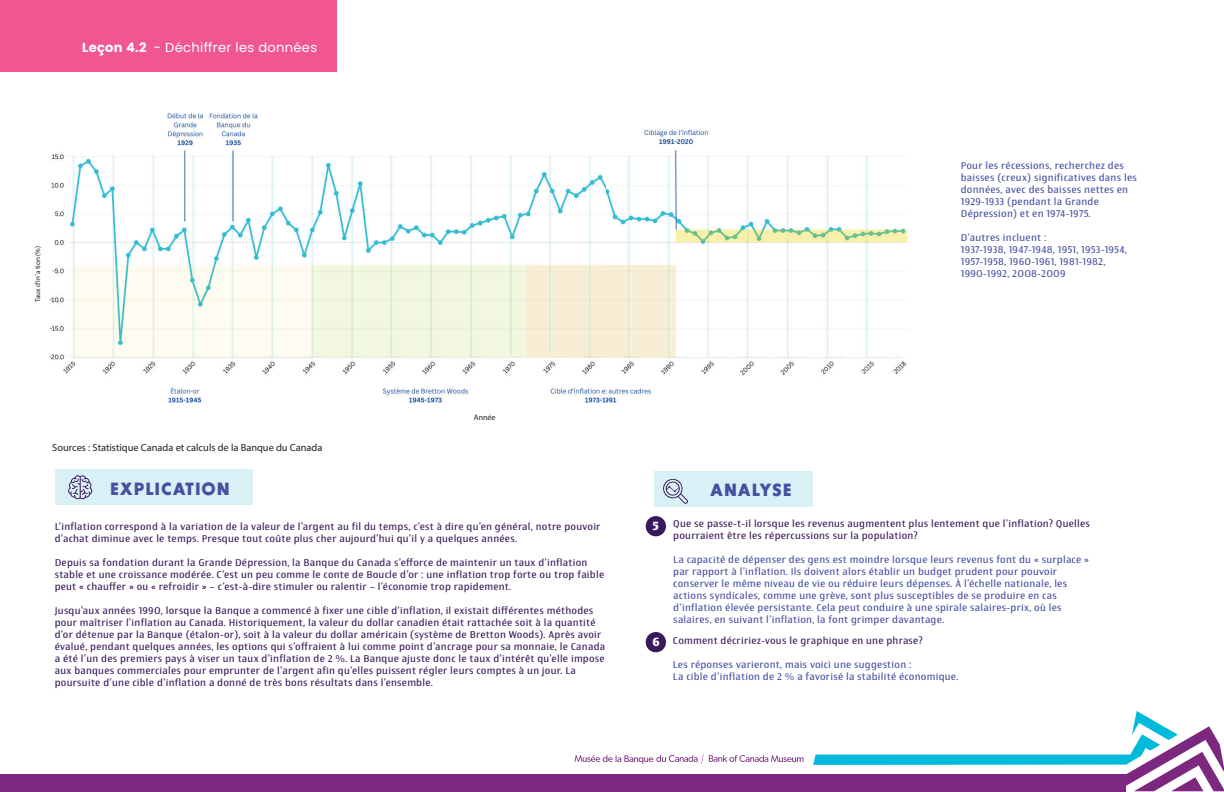
<style>
.page{position:relative;width:1224px;height:792px;background:#fff}
.page>*{position:absolute;margin:0;border:0;box-sizing:border-box;transform-origin:0 0}
.t1{font:700 17.7px "BD Supper";letter-spacing:.05em;color:#474fa1}
.t2{font:13px "Poppins";letter-spacing:.025em;color:#fff}
.t3{font:700 12px "Newbery Sans Pro";color:#fff}
.t4{font:10.4px "Myriad Pro";color:#231f20}
.t5{font:10px/12px "Newbery Sans Pro";letter-spacing:.025em;color:#381959}
.t6{font:10px/12px "Newbery Sans Pro";letter-spacing:.025em;color:#474fa1}
.t7{font:8px "Myriad Pro";color:#231f20}
.t8{font:7.1px "Myriad Pro";color:#231f20}
.s1{font-weight:700}
</style>
<div class="page">
<div style="left:0;top:774px;width:1126px;height:18px;background:#7c287f"></div>
<div style="left:0;top:0;width:337px;height:72px;background:#f05790"></div>
<img style="left:49px;top:112px;width:859px;height:291px">
<div style="left:55px;top:470px;width:198px;height:35px;background:#d9f0f6"></div>
<svg style="left:68px;top:475px;width:25px;height:25px"></svg>
<div style="left:654px;top:471px;width:158px;height:35px;background:#d9f0f6"></div>
<svg style="left:663px;top:478px;width:25px;height:26px"></svg>
<div style="left:646px;top:516px;width:20px;height:20px;background:#381959;border-radius:50%"></div>
<div style="left:646px;top:632px;width:20px;height:20px;background:#381959;border-radius:50%"></div>
<svg style="left:575px;top:754px;width:229px;height:10px"></svg>
<svg style="left:813px;top:711px;width:411px;height:80px"></svg>
<h2 class="t2" style="left:82px;top:38px;width:237px"><span class="s1">Leçon 4.2</span> - Déchiffrer les données</h2>
<p class="t8" style="left:34px;top:302px;width:58px;rotate:-90deg">Taux d’in˜a tion (%)</p>
<p class="t7" style="left:474px;top:413px;width:23px">Année</p>
<p class="t4" style="left:52px;top:441px;width:272px">Sources : Statistique Canada et calculs de la Banque du Canada</p>
<h1 class="t1" style="left:110px;top:483px;width:121px">EXPLICATION</h1>
<p class="t5" style="left:55px;top:521px;width:547px">L’inflation correspond à la variation de la valeur de l’argent au fil du temps, c’est à dire qu’en général, notre pouvoir d’achat diminue avec le temps. Presque tout coûte plus cher aujourd’hui qu’il y a quelques années.</p>
<p class="t5" style="left:55px;top:557px;width:551px">Depuis sa fondation durant la Grande Dépression, la Banque du Canada s’efforce de maintenir un taux d’inflation stable et une croissance modérée. C’est un peu comme le conte de Boucle d’or : une inflation trop forte ou trop faible peut « chauffer » ou « refroidir » – c’est-à-dire stimuler ou ralentir – l’économie trop rapidement.</p>
<p class="t5" style="left:55px;top:605px;width:552px">Jusqu’aux années 1990, lorsque la Banque a commencé à fixer une cible d’inflation, il existait différentes méthodes pour maîtriser l’inflation au Canada. Historiquement, la valeur du dollar canadien était rattachée soit à la quantité d’or détenue par la Banque (étalon-or), soit à la valeur du dollar américain (système de Bretton Woods). Après avoir évalué, pendant quelques années, les options qui s’offraient à lui comme point d’ancrage pour sa monnaie, le Canada a été l’un des premiers pays à viser un taux d’inflation de 2 %. La Banque ajuste donc le taux d’intérêt qu’elle impose aux banques commerciales pour emprunter de l’argent afin qu’elles puissent régler leurs comptes à un jour. La poursuite d’une cible d’inflation a donné de très bons résultats dans l’ensemble.</p>
<p class="t6" style="left:961px;top:160px;width:178px">Pour les récessions, recherchez des baisses (creux) significatives dans les données, avec des baisses nettes en 1929-1933 (pendant la Grande Dépression) et en 1974-1975.</p>
<p class="t6" style="left:961px;top:232px;width:167px">D'autres incluent :<br>1937-1938, 1947-1948, 1951, 1953-1954,<br>1957-1958, 1960-1961, 1981-1982,<br>1990-1992, 2008-2009</p>
<p class="t3" style="left:653px;top:521px;width:8px">5</p>
<p class="t3" style="left:653px;top:637px;width:9px">6</p>
<h1 class="t1" style="left:710px;top:485px;width:83px">ANALYSE</h1>
<p class="t5" style="left:673px;top:518px;width:418px">Que se passe-t-il lorsque les revenus augmentent plus lentement que l’inflation? Quelles pourraient être les répercussions sur la population?</p>
<p class="t6" style="left:673px;top:554px;width:417px">La capacité de dépenser des gens est moindre lorsque leurs revenus font du « surplace » par rapport à l’inflation. Ils doivent alors établir un budget prudent pour pouvoir conserver le même niveau de vie ou réduire leurs dépenses. À l’échelle nationale, les actions syndicales, comme une grève, sont plus susceptibles de se produire en cas d’inflation élevée persistante. Cela peut conduire à une spirale salaires-prix, où les salaires, en suivant l’inflation, la font grimper davantage.</p>
<p class="t5" style="left:673px;top:635px;width:251px">Comment décririez-vous le graphique en une phrase?</p>
<p class="t6" style="left:673px;top:659px;width:287px">Les réponses varieront, mais voici une suggestion :<br>La cible d’inflation de 2 % a favorisé la stabilité économique.</p>
</div>
